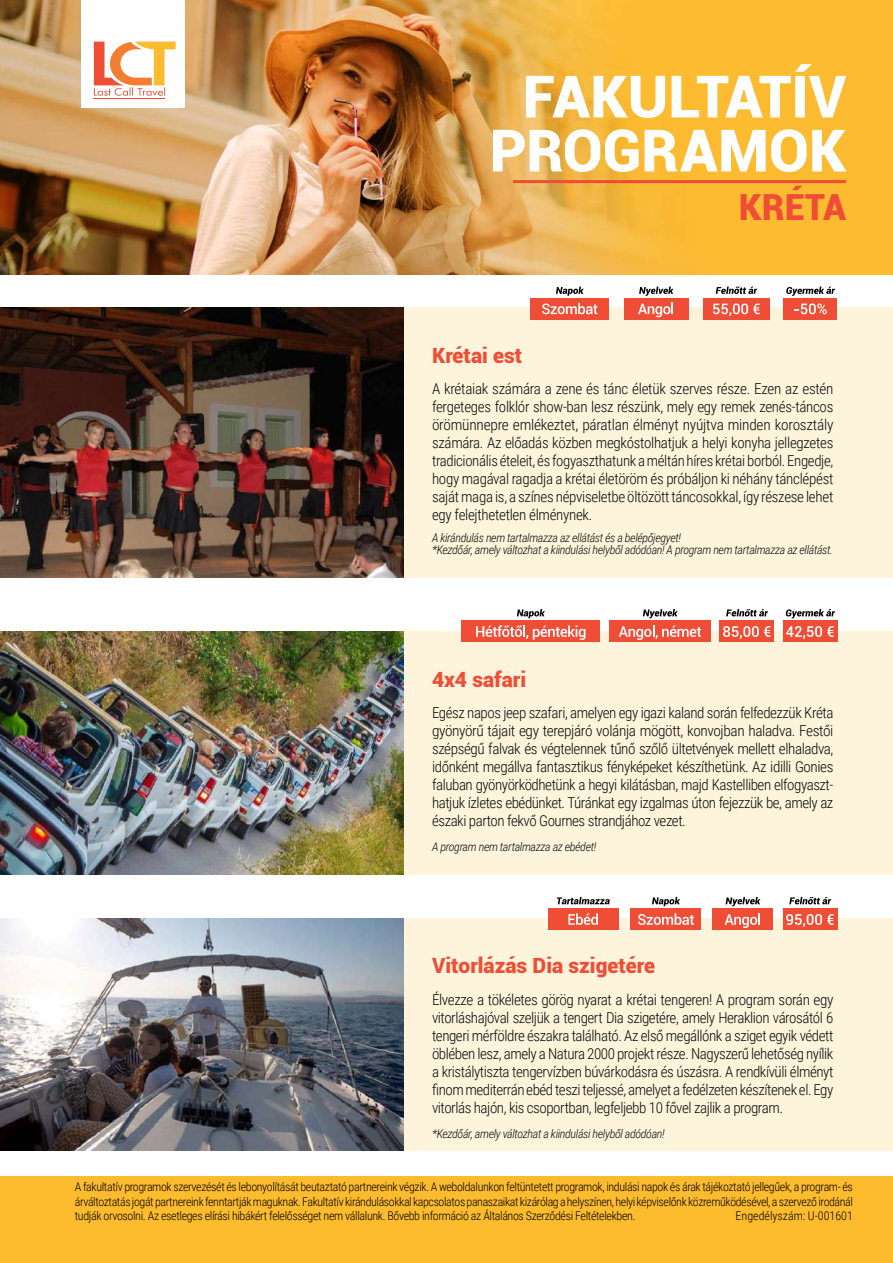
<style>
.page{position:relative;width:893px;height:1263px;background:#fff}
.page>*{position:absolute;margin:0;border:0;box-sizing:border-box;transform-origin:0 0}
.t1{font:900 58.5px/54px "Roboto";letter-spacing:-.005em;color:#fff;text-align:center}
.t2{font:900 36px "Roboto";color:#ef4d35}
.t3{font:900 21px "Roboto";color:#ef4d35}
.t4{font:300 15px/18px "Roboto Condensed";letter-spacing:-.03em;color:#070707;text-align:justify}
.t5{font:300 12px/14.4px "Roboto Condensed";letter-spacing:-.03em;color:#000;text-align:justify}
.t6{font:italic 300 12px/12px "Roboto Condensed";letter-spacing:-.03em;color:#070707}
.t7{font:300 12px "Roboto Condensed";color:#000}
</style>
<div class="page">
<img style="left:0;top:0;width:893px;height:274px">
<div style="left:81px;top:0;width:103px;height:108px;background:#fff"></div>
<div style="left:0;top:1176px;width:893px;height:87px;background:#fdbb2e"></div>
<hr style="left:94px;top:98px;width:71px;height:1px;background:#ef4d35">
<svg style="left:94px;top:42px;width:82px;height:54px"></svg>
<hr style="left:513px;top:180px;width:333px;height:3px;background:#ef4d35">
<div style="left:0;top:307px;width:893px;height:270px;background:#fef4dc"></div>
<div style="left:0;top:631px;width:893px;height:243px;background:#fef4dc"></div>
<div style="left:0;top:918px;width:893px;height:232px;background:#fef4dc"></div>
<svg style="left:556px;top:287px;width:28px;height:9px"></svg>
<div style="left:530px;top:298px;width:79px;height:21px;background:#ef4d35"></div>
<svg style="left:542px;top:303px;width:55px;height:11px"></svg>
<svg style="left:639px;top:287px;width:35px;height:9px"></svg>
<div style="left:624px;top:298px;width:65px;height:21px;background:#ef4d35"></div>
<svg style="left:638px;top:303px;width:35px;height:14px"></svg>
<svg style="left:716px;top:287px;width:41px;height:7px"></svg>
<div style="left:703px;top:298px;width:67px;height:21px;background:#ef4d35"></div>
<svg style="left:713px;top:303px;width:47px;height:13px"></svg>
<svg style="left:786px;top:287px;width:49px;height:9px"></svg>
<div style="left:783px;top:298px;width:54px;height:21px;background:#ef4d35"></div>
<svg style="left:794px;top:303px;width:33px;height:11px"></svg>
<svg style="left:517px;top:609px;width:28px;height:9px"></svg>
<div style="left:461px;top:621px;width:139px;height:21px;background:#ef4d35"></div>
<svg style="left:476px;top:625px;width:110px;height:15px"></svg>
<svg style="left:643px;top:609px;width:35px;height:9px"></svg>
<div style="left:609px;top:621px;width:102px;height:21px;background:#ef4d35"></div>
<svg style="left:619px;top:625px;width:82px;height:15px"></svg>
<svg style="left:726px;top:609px;width:42px;height:7px"></svg>
<div style="left:720px;top:621px;width:54px;height:21px;background:#ef4d35"></div>
<svg style="left:723px;top:626px;width:47px;height:13px"></svg>
<svg style="left:786px;top:609px;width:49px;height:9px"></svg>
<div style="left:783px;top:621px;width:54px;height:21px;background:#ef4d35"></div>
<svg style="left:786px;top:626px;width:48px;height:13px"></svg>
<svg style="left:557px;top:897px;width:53px;height:7px"></svg>
<div style="left:548px;top:909px;width:70px;height:21px;background:#ef4d35"></div>
<svg style="left:568px;top:913px;width:30px;height:12px"></svg>
<svg style="left:652px;top:897px;width:28px;height:9px"></svg>
<div style="left:630px;top:909px;width:71px;height:21px;background:#ef4d35"></div>
<svg style="left:638px;top:913px;width:56px;height:12px"></svg>
<svg style="left:726px;top:897px;width:34px;height:9px"></svg>
<div style="left:712px;top:909px;width:61px;height:21px;background:#ef4d35"></div>
<svg style="left:725px;top:913px;width:35px;height:15px"></svg>
<svg style="left:789px;top:897px;width:42px;height:7px"></svg>
<div style="left:783px;top:909px;width:54px;height:21px;background:#ef4d35"></div>
<svg style="left:786px;top:914px;width:48px;height:13px"></svg>
<img style="left:0;top:307px;width:404px;height:270px">
<img style="left:0;top:631px;width:404px;height:243px">
<img style="left:0;top:918px;width:403px;height:232px">
<h1 class="t1" style="left:490px;top:67px;width:358px">FAKULTATÍV<br>PROGRAMOK</h1>
<h3 class="t3" style="left:432px;top:340px;width:92px">Krétai est</h3>
<h2 class="t2" style="left:739px;top:182px;width:109px">KRÉTA</h2>
<p class="t4" style="left:432px;top:379px;width:403px">A krétaiak számára a zene és tánc életük szerves része. Ezen az estén fergeteges folklór show-ban lesz részünk, mely egy remek zenés-táncos örömünnepre emlékeztet, páratlan élményt nyújtva minden korosztály számára. Az előadás közben megkóstolhatjuk a helyi konyha jellegzetes tradicionális ételeit, és fogyaszthatunk a méltán híres krétai borból. Engedje, hogy magával ragadja a krétai életöröm és próbáljon ki néhány tánclépést saját maga is, a színes népviseletbe öltözött táncosokkal, így részese lehet egy felejthetetlen élménynek.</p>
<p class="t6" style="left:432px;top:531px;width:402px">A kirándulás nem tartalmazza az ellátást és a belépőjegyet!<br>*Kezdőár, amely változhat a kiindulási helyből adódóan! A program nem tartalmazza az ellátást.</p>
<h3 class="t3" style="left:432px;top:664px;width:96px">4x4 safari</h3>
<p class="t4" style="left:432px;top:703px;width:403px">Egész napos jeep szafari, amelyen egy igazi kaland során felfedezzük Kréta gyönyörű tájait egy terepjáró volánja mögött, konvojban haladva. Festői szépségű falvak és végtelennek tűnő szőlő ültetvények mellett elhaladva, időnként megállva fantasztikus fényképeket készíthetünk. Az idilli Gonies faluban gyönyörködhetünk a hegyi kilátásban, majd Kastelliben elfogyaszt&shy;hatjuk ízletes ebédünket. Túránkat egy izgalmas úton fejezzük be, amely az északi parton fekvő Gournes strandjához vezet.</p>
<p class="t6" style="left:432px;top:841px;width:166px">A program nem tartalmazza az ebédet!</p>
<h3 class="t3" style="left:432px;top:951px;width:225px">Vitorlázás Dia szigetére</h3>
<p class="t4" style="left:432px;top:990px;width:403px">Élvezze a tökéletes görög nyarat a krétai tengeren! A program során egy vitorláshajóval szeljük a tengert Dia szigetére, amely Heraklion városától 6 tengeri mérföldre északra található. Az első megállónk a sziget egyik védett öblében lesz, amely a Natura 2000 projekt része. Nagyszerű lehetőség nyílik a kristálytiszta tengervízben búvárkodásra és úszásra. A rendkívüli élményt finom mediterrán ebéd teszi teljessé, amelyet a fedélzeten készítenek el. Egy vitorlás hajón, kis csoportban, legfeljebb 10 fővel zajlik a program.</p>
<p class="t6" style="left:432px;top:1127px;width:234px">*Kezdőár, amely változhat a kiindulási helyből adódóan!</p>
<p class="t5" style="left:75px;top:1179px;width:780px">A fakultatív programok szervezését és lebonyolítását beutaztató partnereink végzik. A weboldalunkon feltüntetett programok, indulási napok és árak tájékoztató jellegűek, a program- és árváltoztatás jogát partnereink fenntartják maguknak. Fakultatív kirándulásokkal kapcsolatos panaszaikat kizárólag a helyszínen, helyi képviselőnk közreműködésével, a szervező irodánál tudják orvosolni. Az esetleges elírási hibákért felelősséget nem vállalunk. Bővebb információ az Általános Szerződési Feltételekben.</p>
<p class="t7" style="left:736px;top:1207px;width:119px">Engedélyszám: U-001601</p>
</div>
